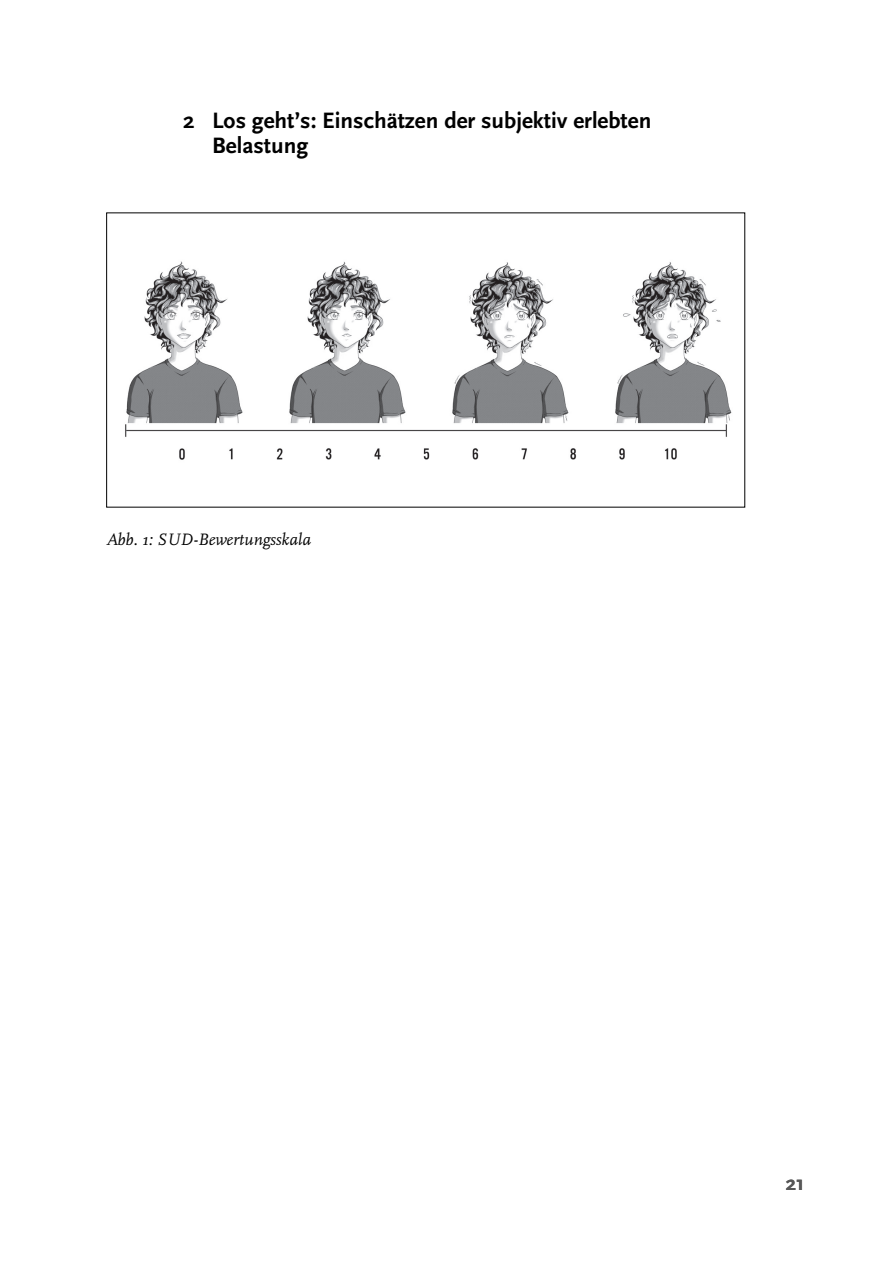
<style>
.page{position:relative;width:894px;height:1263px;background:#fff}
.page>*{position:absolute;margin:0;border:0;box-sizing:border-box;transform-origin:0 0}
.t1{font:700 23.25px/25.5px "Scala Sans";color:#000}
.t2{font:700 21px "Scala Sans";color:#585858}
.t3{font:italic 17.25px "Scala";color:#000}
</style>
<div class="page">
<img style="left:125px;top:261px;width:607px;height:199px">
<p class="t1" style="left:212px;top:108px;width:440px;text-indent:-29px">2 Los geht’s: Einschätzen der subjektiv erlebten<br>Belastung</p>
<p class="t3" style="left:107px;top:530px;width:206px">Abb. 1: SUD-Bewertungsskala</p>
<p class="t2" style="left:785px;top:1172px;width:20px">21</p>
</div>
